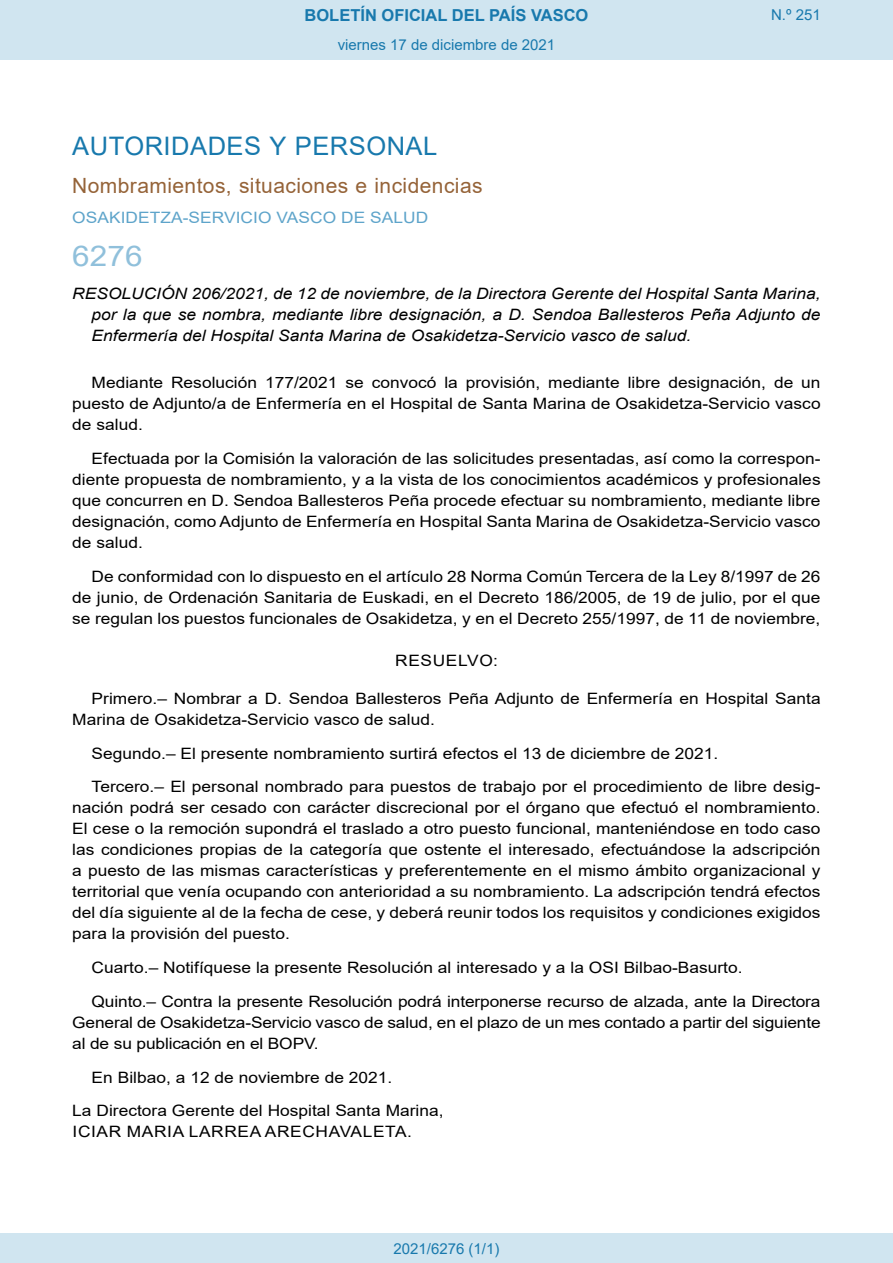
<style>
.page{position:relative;width:893px;height:1263px;background:#fff}
.page>*{position:absolute;margin:0;border:0;box-sizing:border-box;transform-origin:0 0}
.BOPVOrden{font:28.5px "Arial";color:#90c0db;scale:1.11 1}
.BOPVSeccion{font:25.5px "Arial";letter-spacing:.02em;color:#1879ad}
.BOPVSubseccion{font:21px "Arial";letter-spacing:.02em;color:#956338}
.t1{font:700 16.5px "Arial";color:#1879ad}
.BOPVDetalle{font:15.6px/21px "Arial";color:#000;text-align:justify;scale:1.11 1}
.BOPVTitulo{font:italic 15.6px/21px "Arial";color:#000;text-align:justify;scale:1.11 1}
.BOPVFirmaPuesto{font:15.6px "Arial";color:#000;scale:1.11 1}
.BOPVOrganismo{font:15.6px "Arial";letter-spacing:.005em;color:#5ea4ca;scale:1.11 1}
.BOPVFirmaLugFec{font:15.6px "Arial";color:#000;scale:1.11 1}
.BOPVFirmaNombre{font:15.6px "Arial";letter-spacing:.035em;color:#000;scale:1.11 1}
.BOPVClave{font:15.6px "Arial";letter-spacing:.035em;color:#000;scale:1.11 1}
.Paginacion_Centro{font:15px "Arial";color:#1879ad}
</style>
<div class="page">
<div style="left:0;top:0;width:893px;height:60px;background:#d0e5f0"></div>
<div style="left:0;top:1233px;width:893px;height:30px;background:#d0e5f0"></div>
<p class="t1" style="left:305px;top:3px;width:285px">BOLETÍN OFICIAL DEL PAÍS VASCO</p>
<p class="Paginacion_Centro" style="left:338px;top:35px;width:219px">viernes 17 de diciembre de 2021</p>
<p class="Paginacion_Centro" style="left:771px;top:5px;width:51px">N.º 251</p>
<p class="BOPVSeccion" style="left:72px;top:128px;width:367px">AUTORIDADES Y PERSONAL</p>
<p class="BOPVSubseccion" style="left:72px;top:171px;width:412px">Nombramientos, situaciones e incidencias</p>
<p class="BOPVOrganismo" style="left:72px;top:207px;width:322px">OSAKIDETZA-SERVICIO VASCO DE SALUD</p>
<p class="BOPVOrden" style="left:72px;top:236px;width:65px">6276</p>
<p class="BOPVTitulo" style="left:92px;top:284px;width:658px;text-indent:-19px">RESOLUCIÓN 206/2021, de 12 de noviembre, de la Directora Gerente del Hospital Santa Marina, por la que se nombra, mediante libre designación, a D. Sendoa Ballesteros Peña Adjunto de Enfermería del Hospital Santa Marina de Osakidetza-Servicio vasco de salud.</p>
<p class="BOPVDetalle" style="left:72px;top:372px;width:676px;text-indent:19px">Mediante Resolución 177/2021 se convocó la provisión, mediante libre designación, de un puesto de Adjunto/a de Enfermería en el Hospital de Santa Marina de Osakidetza-Servicio vasco de salud.</p>
<p class="BOPVDetalle" style="left:72px;top:448px;width:676px;text-indent:19px">Efectuada por la Comisión la valoración de las solicitudes presentadas, así como la correspon&shy;diente propuesta de nombramiento, y a la vista de los conocimientos académicos y profesionales que concurren en D. Sendoa Ballesteros Peña procede efectuar su nombramiento, mediante libre designación, como Adjunto de Enfermería en Hospital Santa Marina de Osakidetza-Servicio vasco de salud.</p>
<p class="BOPVDetalle" style="left:72px;top:565px;width:676px;text-indent:19px">De conformidad con lo dispuesto en el artículo 28 Norma Común Tercera de la Ley 8/1997 de 26 de junio, de Ordenación Sanitaria de Euskadi, en el Decreto 186/2005, de 19 de julio, por el que se regulan los puestos funcionales de Osakidetza, y en el Decreto 255/1997, de 11 de noviembre,</p>
<p class="BOPVClave" style="left:395px;top:649px;width:94px">RESUELVO:</p>
<p class="BOPVDetalle" style="left:72px;top:688px;width:676px;text-indent:19px">Primero.– Nombrar a D. Sendoa Ballesteros Peña Adjunto de Enfermería en Hospital Santa<br>Marina de Osakidetza-Servicio vasco de salud.</p>
<p class="BOPVDetalle" style="left:92px;top:742px;width:566px">Segundo.– El presente nombramiento surtirá efectos el 13 de diciembre de 2021.</p>
<p class="BOPVDetalle" style="left:72px;top:776px;width:676px;text-indent:19px">Tercero.– El personal nombrado para puestos de trabajo por el procedimiento de libre desig&shy;nación podrá ser cesado con carácter discrecional por el órgano que efectuó el nombramiento.<br>El cese o la remoción supondrá el traslado a otro puesto funcional, manteniéndose en todo caso las condiciones propias de la categoría que ostente el interesado, efectuándose la adscripción a puesto de las mismas características y preferentemente en el mismo ámbito organizacional y territorial que venía ocupando con anterioridad a su nombramiento. La adscripción tendrá efectos del día siguiente al de la fecha de cese, y deberá reunir todos los requisitos y condiciones exigidos para la provisión del puesto.</p>
<p class="BOPVDetalle" style="left:92px;top:957px;width:588px">Cuarto.– Notifíquese la presente Resolución al interesado y a la OSI Bilbao-Basurto.</p>
<p class="BOPVDetalle" style="left:72px;top:991px;width:676px;text-indent:19px">Quinto.– Contra la presente Resolución podrá interponerse recurso de alzada, ante la Directora General de Osakidetza-Servicio vasco de salud, en el plazo de un mes contado a partir del siguiente al de su publicación en el BOPV.</p>
<p class="BOPVFirmaLugFec" style="left:92px;top:1066px;width:272px">En Bilbao, a 12 de noviembre de 2021.</p>
<p class="BOPVFirmaPuesto" style="left:72px;top:1100px;width:336px">La Directora Gerente del Hospital Santa Marina,</p>
<p class="BOPVFirmaNombre" style="left:73px;top:1121px;width:307px">ICIAR MARIA LARREA ARECHAVALETA.</p>
<p class="Paginacion_Centro" style="left:393px;top:1238px;width:107px">2021/6276 (1/1)</p>
</div>
